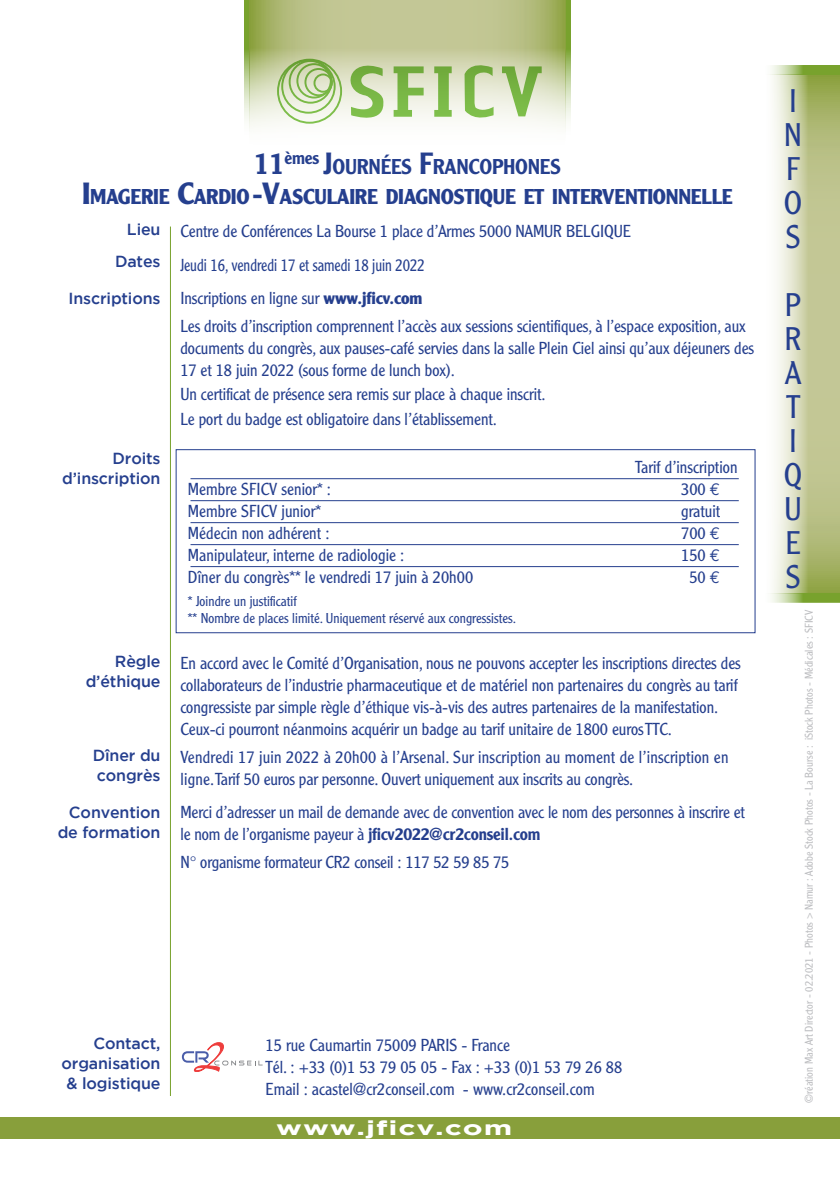
<style>
.page{position:relative;width:840px;height:1191px;background:#fff}
.page>*{position:absolute;margin:0;border:0;box-sizing:border-box;transform-origin:0 0}
.t1{font:300 32px/34px "Clearface Gothic LH";color:#253f8e}
.t2{font:700 21px/30px "Clearface Gothic LH";letter-spacing:-.015em;color:#253f8e;text-align:center}
.t3{font:700 20px "Gotham";letter-spacing:.03em;color:#fff;scale:1.5 1}
.t4{font:300 17px/22px "Clearface Gothic LH";letter-spacing:-.005em;color:#253f8e}
.t5{font:500 16px/20px "Gotham";letter-spacing:-.01em;color:#253f8e;text-align:right}
.t6{font:300 14px/16.8px "Clearface Gothic LH";color:#253f8e}
.t7{font:300 11px "Clearface Gothic LH";color:#bcbdc0}
.s1{font-weight:500;font-size:30px}
.s2{font-weight:500}
.s3{font-size:30px}
.s4{font-weight:700}
.s5{font-family:"Euro Mono";font-weight:400}
</style>
<div class="page">
<div style="left:175px;top:449px;width:580px;height:184px;border:1px solid #253f8e"></div>
<svg style="left:182px;top:1042px;width:80px;height:29px"></svg>
<svg style="left:244px;top:0;width:5px;height:120px"></svg>
<svg style="left:565px;top:0;width:5px;height:129px"></svg>
<svg style="left:249px;top:0;width:316px;height:129px;background:#c9cfa2"></svg>
<div style="left:277px;top:59px;width:65px;height:65px;border:2px solid #83c550;border-radius:50%"></div>
<div style="left:281px;top:59px;width:54px;height:55px;border:2px solid #83c550;border-radius:50%"></div>
<div style="left:288px;top:60px;width:44px;height:44px;border:2px solid #83c550;border-radius:50%"></div>
<div style="left:296px;top:63px;width:35px;height:35px;border:2px solid #83c550;border-radius:50%"></div>
<div style="left:304px;top:68px;width:28px;height:28px;border:2px solid #83c550;border-radius:50%"></div>
<div style="left:313px;top:73px;width:19px;height:20px;border:2px solid #83c550;border-radius:50%"></div>
<svg style="left:341px;top:55px;width:45px;height:71px"></svg>
<svg style="left:464px;top:60px;width:29px;height:62px;background:#b9d39a"></svg>
<svg style="left:393px;top:66px;width:30px;height:51px;background:#accd89"></svg>
<svg style="left:434px;top:66px;width:17px;height:51px"></svg>
<svg style="left:501px;top:66px;width:39px;height:50px;background:#b3d093"></svg>
<svg style="left:773px;top:75px;width:66px;height:518px;background:#ced3ab"></svg>
<svg style="left:770px;top:65px;width:69px;height:10px"></svg>
<svg style="left:770px;top:593px;width:69px;height:9px"></svg>
<hr style="left:170px;top:226px;width:1px;height:870px;background:#78a22d">
<div style="left:0;top:1117px;width:825px;height:22px;background:#889f3b"></div>
<div style="left:813px;top:1117px;width:26px;height:22px;background:#889f3b"></div>
<hr style="left:190px;top:478px;width:548px;height:1px;background:#253f8e">
<hr style="left:190px;top:500px;width:548px;height:1px;background:#253f8e">
<hr style="left:190px;top:522px;width:548px;height:1px;background:#253f8e">
<hr style="left:190px;top:544px;width:548px;height:1px;background:#253f8e">
<hr style="left:190px;top:566px;width:548px;height:1px;background:#253f8e">
<p class="t2" style="left:82px;top:152px;width:652px"><span class="s1">11</span><sup>èmes</sup> <span class="s1">J</span><span class="s2">OURNÉES</span> <span class="s1">F</span><span class="s2">RANCOPHONES<br></span><span class="s3">I</span>MAGERIE <span class="s3">C</span>ARDIO <span class="s3">-V</span>ASCULAIRE DIAGNOSTIQUE ET INTERVENTIONNELLE</p>
<p class="t5" style="left:115px;top:214px;width:47px;line-height:31.4px">Lieu<br>Dates</p>
<p class="t5" style="left:69px;top:288px;width:93px">Inscriptions</p>
<p class="t5" style="left:62px;top:448px;width:100px">Droits d’inscription</p>
<p class="t5" style="left:86px;top:650px;width:76px">Règle d’éthique</p>
<p class="t5" style="left:93px;top:744px;width:69px;text-align:left">Dîner du congrès</p>
<p class="t5" style="left:58px;top:801px;width:104px">Convention de formation</p>
<p class="t4" style="left:180px;top:214px;width:452px;line-height:33.4px">Centre de Conférences La Bourse 1 place d’Armes 5000 NAMUR BELGIQUE<br>Jeudi 16, vendredi 17 et samedi 18 juin 2022<br>Inscriptions en ligne sur <span class="s4">www.jficv.com</span></p>
<p class="t4" style="left:180px;top:314px;width:575px">Les droits d’inscription comprennent l’accès aux sessions scientifiques, à l’espace exposition, aux documents du congrès, aux pauses-café servies dans la salle Plein Ciel ainsi qu’aux déjeuners des<br>17 et 18 juin 2022 (sous forme de lunch box).</p>
<p class="t4" style="left:180px;top:382px;width:366px;line-height:24.8px">Un certificat de présence sera remis sur place à chaque inscrit.<br>Le port du badge est obligatoire dans l’établissement.</p>
<p class="t4" style="left:635px;top:456px;width:104px">Tarif d’inscription</p>
<p class="t4" style="left:188px;top:478px;width:144px">Membre SFICV senior* :</p>
<p class="t4" style="left:680px;top:478px;width:40px">300 <span class="s5">E</span></p>
<p class="t4" style="left:188px;top:500px;width:135px">Membre SFICV junior*</p>
<p class="t4" style="left:680px;top:500px;width:41px">gratuit</p>
<p class="t4" style="left:188px;top:522px;width:143px">Médecin non adhérent :</p>
<p class="t4" style="left:680px;top:522px;width:40px">700 <span class="s5">E</span></p>
<p class="t4" style="left:188px;top:544px;width:218px">Manipulateur, interne de radiologie :</p>
<p class="t4" style="left:680px;top:544px;width:40px">150 <span class="s5">E</span></p>
<p class="t4" style="left:188px;top:566px;width:286px">Dîner du congrès** le vendredi 17 juin à 20h00</p>
<p class="t4" style="left:689px;top:566px;width:32px">50 <span class="s5">E</span></p>
<p class="t6" style="left:188px;top:592px;width:329px">* Joindre un justificatif<br>** Nombre de places limité. Uniquement réservé aux congressistes.</p>
<p class="t4" style="left:180px;top:652px;width:561px">En accord avec le Comité d’Organisation, nous ne pouvons accepter les inscriptions directes des collaborateurs de l’industrie pharmaceutique et de matériel non partenaires du congrès au tarif congressiste par simple règle d’éthique vis-à-vis des autres partenaires de la manifestation.<br>Ceux-ci pourront néanmoins acquérir un badge au tarif unitaire de 1800 euros TTC.</p>
<p class="t4" style="left:180px;top:746px;width:549px">Vendredi 17 juin 2022 à 20h00 à l’Arsenal. Sur inscription au moment de l’inscription en ligne. Tarif 50 euros par personne. Ouvert uniquement aux inscrits au congrès.</p>
<p class="t4" style="left:180px;top:801px;width:565px">Merci d’adresser un mail de demande avec de convention avec le nom des personnes à inscrire et le nom de l’organisme payeur à <span class="s2">jficv2022@cr2conseil.com</span></p>
<p class="t4" style="left:180px;top:851px;width:330px">N° organisme formateur CR2 conseil : 117 52 59 85 75</p>
<p class="t5" style="left:61px;top:1033px;width:100px">Contact, organisation &amp; logistique</p>
<p class="t4" style="left:265px;top:1034px;width:358px">15 rue Caumartin 75009 PARIS - France<br>Tél. : +33 (0)1 53 79 05 05 - Fax : +33 (0)1 53 79 26 88<br>Email : acastel@cr2conseil.com - www.cr2conseil.com</p>
<p class="t3" style="left:276px;top:1116px;width:159px">www.jficv.com</p>
<h1 class="t1" style="left:783px;top:84px;width:20px">I<br>N<br>F<br>O<br>S</h1>
<h1 class="t1" style="left:783px;top:288px;width:20px">P<br>R<br>A<br>T<br>I<br>Q<br>U<br>E<br>S</h1>
<p class="t7" style="left:801px;top:1102px;width:494px;rotate:-90deg">©réation Max Art Director - 02.2021 - Photos &gt; Namur : Adobe Stock Photos - La Bourse : iStock Photos - Médicales : SFICV</p>
</div>
